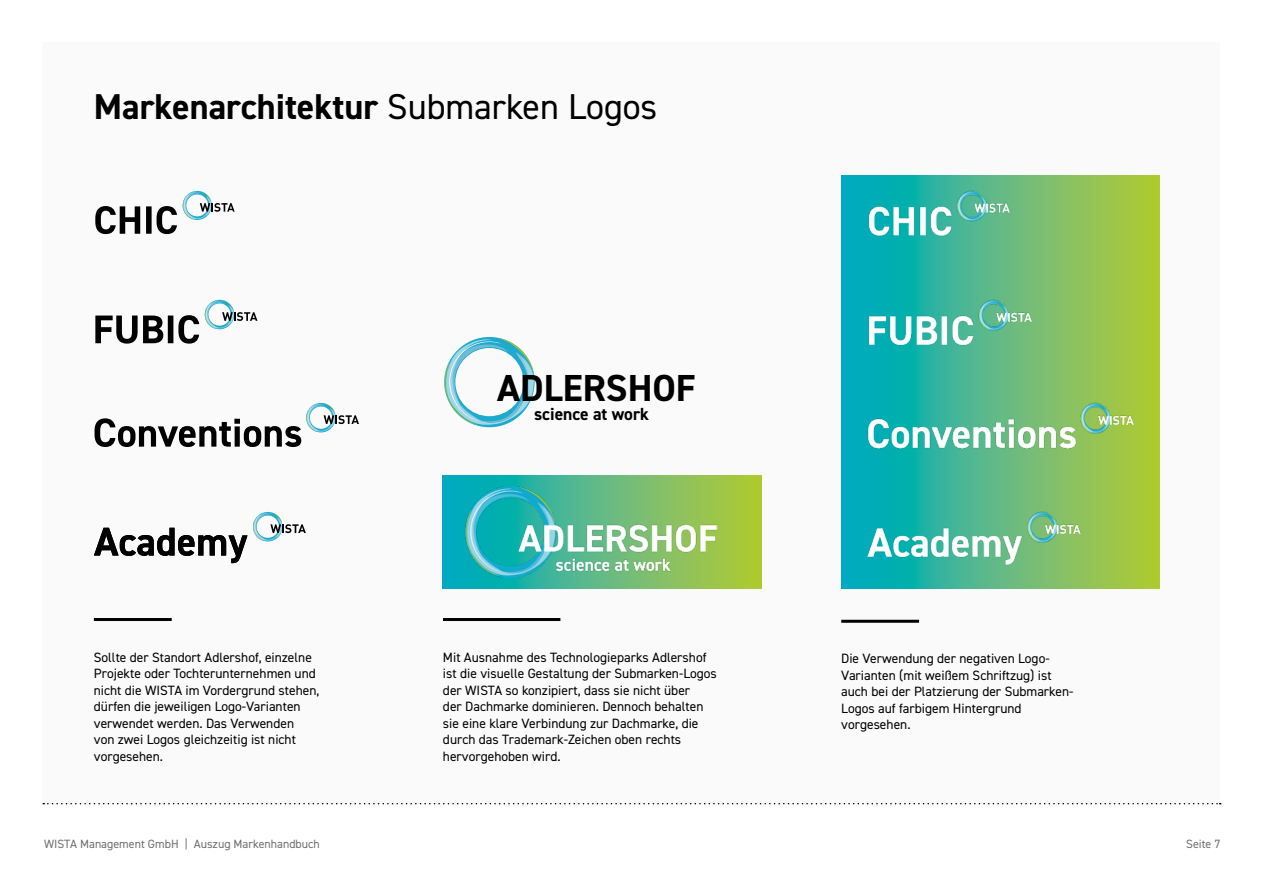
<style>
.page{position:relative;width:1263px;height:893px;background:#fff}
.page>*{position:absolute;margin:0;border:0;box-sizing:border-box;transform-origin:0 0}
.t1{font:700 37.8px "DIN2014";color:#000}
.Kopfzeile_Seite{font:700 36px "DIN2014";color:#000}
.t2{font:700 17.55px "DIN2014";color:#000}
.Textkörper___Absatzlinie{font:13.5px/16.5px "DIN2014";color:#000}
.t3{font:12px "DIN2014";color:#706f6f}
.s1{font-weight:400}
</style>
<div class="page">
<div style="left:43px;top:43px;width:1177px;height:761px;background:#fafafa"></div>
<svg style="left:43px;top:803px;width:1178px;height:1px"></svg>
<hr style="left:94px;top:618px;width:78px;height:3px;background:#000">
<svg style="left:444px;top:337px;width:91px;height:91px"></svg>
<svg style="left:95px;top:191px;width:140px;height:43px"></svg>
<svg style="left:95px;top:300px;width:162px;height:44px"></svg>
<svg style="left:94px;top:512px;width:212px;height:51px"></svg>
<svg style="left:95px;top:403px;width:264px;height:44px"></svg>
<hr style="left:443px;top:618px;width:117px;height:3px;background:#000">
<svg style="left:443px;top:475px;width:318px;height:114px;background:#61bb75"></svg>
<img style="left:465px;top:487px;width:253px;height:90px">
<hr style="left:841px;top:620px;width:78px;height:3px;background:#000">
<svg style="left:841px;top:175px;width:319px;height:414px;background:#5fbb79"></svg>
<img style="left:868px;top:188px;width:141px;height:53px">
<img style="left:868px;top:297px;width:170px;height:55px">
<img style="left:868px;top:509px;width:218px;height:55px">
<img style="left:868px;top:400px;width:271px;height:55px">
<p class="Kopfzeile_Seite" style="left:94px;top:82px;width:565px">Markenarchitektur <span class="s1">Submarken Logos</span></p>
<p class="t1" style="left:497px;top:363px;width:200px">ADLERSHOF</p>
<p class="Textkörper___Absatzlinie" style="left:94px;top:648px;width:227px">Sollte der Standort Adlershof, einzelne Projekte oder Tochterunternehmen und nicht die WISTA im Vordergrund stehen, dürfen die jeweiligen Logo-Varianten verwendet werden. Das Verwenden<br>von zwei Logos gleichzeitig ist nicht vorgesehen.</p>
<p class="t2" style="left:534px;top:403px;width:116px">science at work</p>
<p class="Textkörper___Absatzlinie" style="left:443px;top:648px;width:275px">Mit Ausnahme des Technologieparks Adlershof ist die visuelle Gestaltung der Submarken-Logos der WISTA so konzipiert, dass sie nicht über<br>der Dachmarke dominieren. Dennoch behalten sie eine klare Verbindung zur Dachmarke, die durch das Trademark-Zeichen oben rechts hervorgehoben wird.</p>
<p class="Textkörper___Absatzlinie" style="left:841px;top:650px;width:234px">Die Verwendung der negativen Logo-<br>Varianten (mit weißem Schriftzug) ist auch bei der Platzierung der Submarken-<br>Logos auf farbigem Hintergrund vorgesehen.</p>
<p class="t3" style="left:44px;top:837px;width:277px">WISTA Management GmbH | Auszug Markenhandbuch</p>
<p class="t3" style="left:1186px;top:837px;width:36px">Seite 7</p>
</div>
